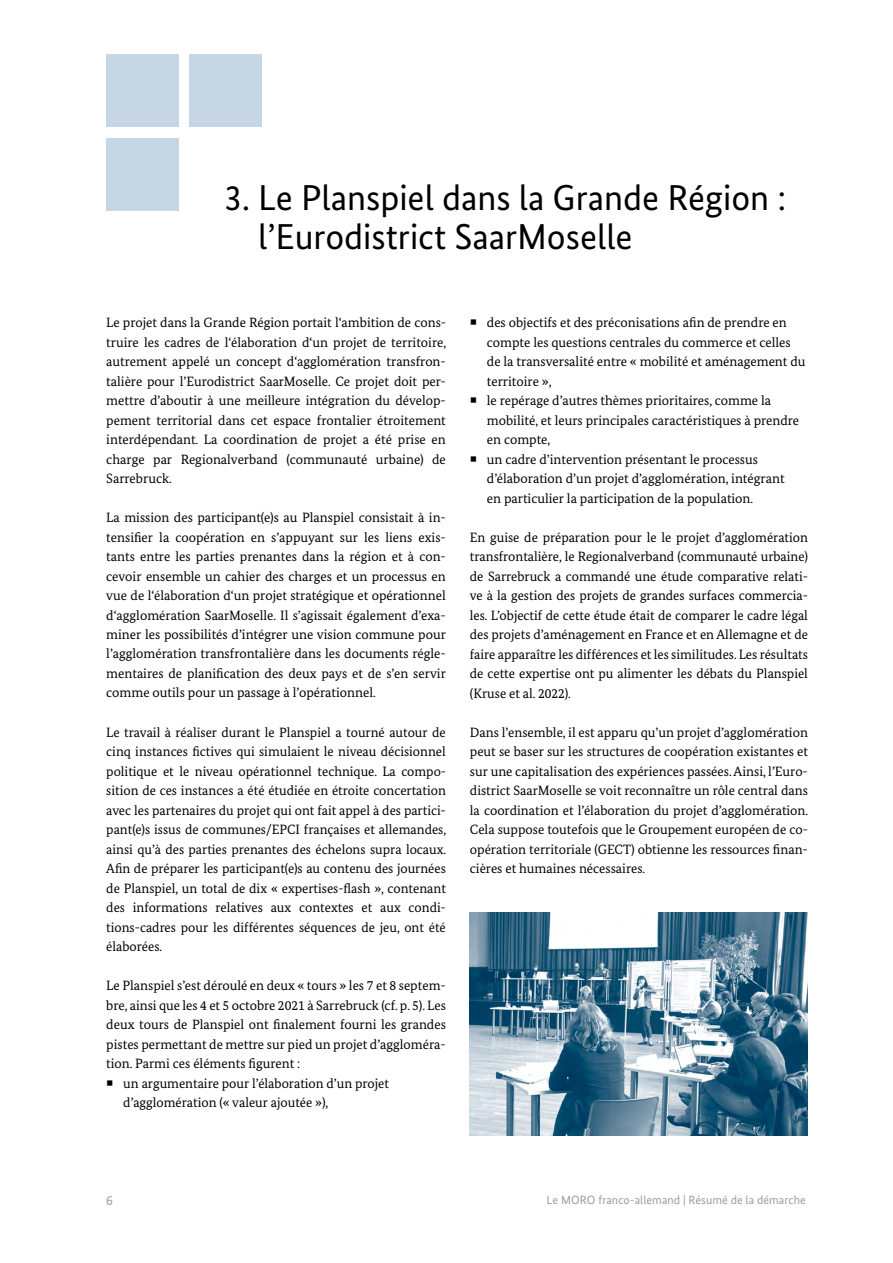
<style>
.page{position:relative;width:893px;height:1263px;background:#fff}
.page>*{position:absolute;margin:0;border:0;box-sizing:border-box;transform-origin:0 0}
.t1{font:36px/39px "Bundes Sans";color:#000}
.t2{font:13.5px/19.5px "Bundes Serif";color:#000;text-align:justify}
.t3{font:13.5px "Bundes Sans";color:#9d9d9c}
.t4{font:12px "Bundes Sans";letter-spacing:.005em;color:#9d9d9c}
</style>
<div class="page">
<div style="left:106px;top:55px;width:73px;height:72px;background:#c6d6e4"></div>
<div style="left:189px;top:55px;width:72px;height:72px;background:#c6d6e4"></div>
<div style="left:106px;top:139px;width:73px;height:72px;background:#c6d6e4"></div>
<img style="left:470px;top:912px;width:338px;height:223px">
<h1 class="t1" style="left:258px;top:178px;width:530px;text-indent:-34px">3. Le Planspiel dans la Grande Région : l’Eurodistrict SaarMoselle</h1>
<p class="t2" style="left:106px;top:312px;width:341px">Le projet dans la Grande Région portait l‘ambition de cons&shy;truire les cadres de l‘élaboration d‘un projet de territoire, autrement appelé un concept d‘agglomération transfron&shy;talière pour l’Eurodistrict SaarMoselle. Ce projet doit per&shy;mettre d’aboutir à une meilleure intégration du dévelop&shy;pement territorial dans cet espace frontalier étroitement interdépendant. La coordination de projet a été prise en charge par Regionalverband (communauté urbaine) de Sarrebruck.</p>
<p class="t2" style="left:106px;top:507px;width:341px">La mission des participant(e)s au Planspiel consistait à in&shy;tensifier la coopération en s’appuyant sur les liens exis&shy;tants entre les parties prenantes dans la région et à con&shy;cevoir ensemble un cahier des charges et un processus en vue de l‘élaboration d‘un projet stratégique et opérationnel d‘agglomération SaarMoselle. Il s’agissait également d’exa&shy;miner les possibilités d’intégrer une vision commune pour l’agglomération transfrontalière dans les documents régle&shy;mentaires de planification des deux pays et de s’en servir comme outils pour un passage à l’opérationnel.</p>
<p class="t2" style="left:106px;top:722px;width:341px">Le travail à réaliser durant le Planspiel a tourné autour de cinq instances fictives qui simulaient le niveau décisionnel politique et le niveau opérationnel technique. La compo&shy;sition de ces instances a été étudiée en étroite concertation avec les partenaires du projet qui ont fait appel à des partici&shy;pant(e)s issus de communes/EPCI françaises et allemandes, ainsi qu’à des parties prenantes des échelons supra locaux.<br>Afin de préparer les participant(e)s au contenu des journées de Planspiel, un total de dix « expertises-flash », contenant des informations relatives aux contextes et aux condi&shy;tions-cadres pour les différentes séquences de jeu, ont été élaborées.</p>
<p class="t2" style="left:106px;top:975px;width:341px">Le Planspiel s’est déroulé en deux « tours » les 7 et 8 septem-</p>
<p class="t2" style="left:106px;top:995px;width:341px">bre, ainsi que les 4 et 5 octobre 2021 à Sarrebruck (cf. p. 5). Les</p>
<p class="t2" style="left:106px;top:1014px;width:341px">deux tours de Planspiel ont finalement fourni les grandes</p>
<p class="t2" style="left:106px;top:1034px;width:341px">pistes permettant de mettre sur pied un projet d’aggloméra-</p>
<p class="t2" style="left:106px;top:1053px;width:196px">tion. Parmi ces éléments figurent :</p>
<p class="t2" style="left:123px;top:1073px;width:267px">un argumentaire pour l’élaboration d’un projet</p>
<p class="t2" style="left:123px;top:1092px;width:207px">d’agglomération (« valeur ajoutée »),</p>
<p class="t2" style="left:487px;top:312px;width:320px;text-align:left">des objectifs et des préconisations afin de prendre en compte les questions centrales du commerce et celles de la transversalité entre « mobilité et aménagement du territoire »,<br>le repérage d’autres thèmes prioritaires, comme la mobilité, et leurs principales caractéristiques à prendre en compte,<br>un cadre d’intervention présentant le processus d’élaboration d’un projet d’agglomération, intégrant<br>en particulier la participation de la population.</p>
<p class="t2" style="left:470px;top:527px;width:340px">En guise de préparation pour le le projet d’agglomération transfrontalière, le Regionalverband (communauté urbaine) de Sarrebruck a commandé une étude comparative relati&shy;ve à la gestion des projets de grandes surfaces commercia&shy;les. L’objectif de cette étude était de comparer le cadre légal des projets d’aménagement en France et en Allemagne et de faire apparaître les différences et les similitudes. Les résultats de cette expertise ont pu alimenter les débats du Planspiel (Kruse et al. 2022).</p>
<p class="t2" style="left:470px;top:722px;width:340px">Dans l’ensemble, il est apparu qu’un projet d’agglomération peut se baser sur les structures de coopération existantes et sur une capitalisation des expériences passées. Ainsi, l’Euro&shy;district SaarMoselle se voit reconnaître un rôle central dans la coordination et l’élaboration du projet d’agglomération.<br>Cela suppose toutefois que le Groupement européen de co&shy;opération territoriale (GECT) obtienne les ressources finan&shy;cières et humaines nécessaires.</p>
<p class="t3" style="left:106px;top:1192px;width:8px">6</p>
<p class="t4" style="left:547px;top:1193px;width:261px">Le MORO franco-allemand | Résumé de la démarche</p>
</div>
